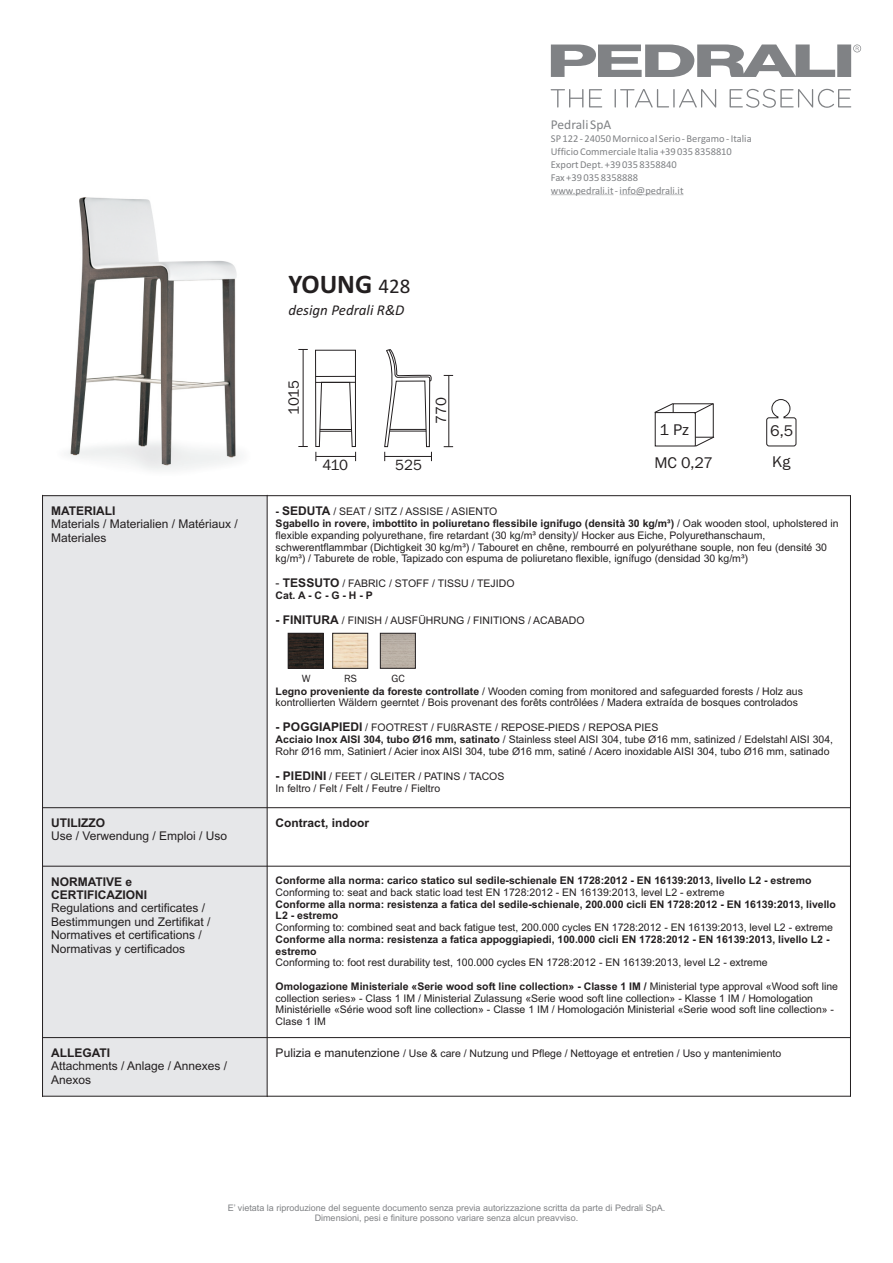
<style>
.page{position:relative;width:893px;height:1263px;background:#fff}
.page>*{position:absolute;margin:0;border:0;box-sizing:border-box;transform-origin:0 0}
.t1{font:700 27px "Calibri";color:#231f20}
.t2{font:16.05px/30.8px "Franklin Gothic";color:#231f20}
.t3{font:15.3px "Franklin Gothic";letter-spacing:-.03em;color:#231f20}
.t4{font:italic 15px "Calibri";color:#231f20}
.t5{font:13.5px "Calibri";color:#808285}
.t6{font:12px/13.4px "Arial";color:#231f20}
.t7{font:700 12px "Arial";color:#231f20}
.t8{font:10.8px "Franklin Gothic";color:#231f20}
.t9{font:10.5px/11.9px "Arial";color:#231f20}
.t10{font:700 10.5px/11.7px "Arial";color:#231f20}
.t11{font:10.5px/12.8px "Calibri";color:#808285}
.t12{font:9px/10.1px "Arial";color:#808285;text-align:center}
.s1{font-weight:400;font-size:21px}
.s2{font-weight:700}
.s3{font-weight:700;font-size:12px}
.s4{font-size:12px}
.s5{font-weight:400}
</style>
<div class="page">
<div style="left:43px;top:496px;width:224px;height:312px;background:#e6e7e9"></div>
<div style="left:43px;top:808px;width:224px;height:58px;background:#e6e7e9"></div>
<div style="left:43px;top:866px;width:224px;height:171px;background:#e6e7e9"></div>
<div style="left:43px;top:1037px;width:224px;height:59px;background:#e6e7e9"></div>
<hr style="left:42px;top:495px;width:1px;height:601px;background:#231f20">
<hr style="left:267px;top:495px;width:1px;height:601px;background:#231f20">
<hr style="left:850px;top:495px;width:1px;height:601px;background:#231f20">
<hr style="left:42px;top:1096px;width:809px;height:1px;background:#231f20">
<hr style="left:42px;top:1037px;width:809px;height:1px;background:#231f20">
<hr style="left:42px;top:866px;width:809px;height:1px;background:#231f20">
<hr style="left:42px;top:807px;width:809px;height:1px;background:#231f20">
<hr style="left:42px;top:495px;width:809px;height:1px;background:#231f20">
<svg style="left:654px;top:403px;width:61px;height:44px"></svg>
<svg style="left:766px;top:399px;width:31px;height:48px"></svg>
<img style="left:334px;top:635px;width:32px;height:31px">
<div style="left:332px;top:633px;width:36px;height:35px;border:1px solid #231f20"></div>
<img style="left:290px;top:635px;width:31px;height:31px">
<div style="left:288px;top:633px;width:35px;height:35px;border:1px solid #231f20"></div>
<img style="left:382px;top:635px;width:32px;height:31px">
<div style="left:380px;top:633px;width:36px;height:35px;border:1px solid #231f20"></div>
<img style="left:68px;top:197px;width:171px;height:273px">
<hr style="left:303px;top:349px;width:1px;height:97px;background:#231f20">
<hr style="left:449px;top:375px;width:1px;height:72px;background:#231f20">
<svg style="left:315px;top:350px;width:41px;height:111px"></svg>
<hr style="left:320px;top:431px;width:32px;height:1px;background:#231f20">
<hr style="left:320px;top:429px;width:31px;height:1px;background:#231f20">
<hr style="left:316px;top:382px;width:40px;height:1px;background:#231f20">
<hr style="left:316px;top:376px;width:40px;height:1px;background:#231f20">
<svg style="left:384px;top:349px;width:48px;height:112px"></svg>
<hr style="left:551px;top:195px;width:62px;height:1px;background:#808285">
<hr style="left:620px;top:195px;width:63px;height:1px;background:#808285">
<svg style="left:551px;top:44px;width:310px;height:64px"></svg>
<p class="t1" style="left:288px;top:273px;width:123px">YOUNG <span class="s1">428</span></p>
<p class="t4" style="left:288px;top:303px;width:118px">design Pedrali R&amp;D</p>
<p class="t3" style="left:288px;top:415px;width:36px;rotate:-90deg">1015</p>
<p class="t3" style="left:435px;top:424px;width:28px;rotate:-90deg">770</p>
<p class="t3" style="left:323px;top:459px;width:27px">410</p>
<p class="t3" style="left:395px;top:459px;width:28px">525</p>
<p class="t5" style="left:551px;top:119px;width:62px">Pedrali SpA</p>
<p class="t11" style="left:551px;top:133px;width:202px">SP 122 - 24050 Mornico al Serio - Bergamo - Italia Ufficio Commerciale Italia +39 035 8358810<br>Export Dept. +39 035 8358840<br>Fax +39 035 8358888<br>www.pedrali.it - info@pedrali.it</p>
<p class="t2" style="left:660px;top:416px;width:31px">1 Pz</p>
<p class="t2" style="left:770px;top:417px;width:25px">6,5<br>Kg</p>
<p class="t2" style="left:654px;top:448px;width:60px">MC 0,27</p>
<p class="t6" style="left:51px;top:505px;width:188px"><span class="s2">MATERIALI<br></span>Materials / Materialien / Matériaux /<br>Materiales</p>
<p class="t9" style="left:276px;top:506px;width:565px"><span class="s2">-</span> <span class="s3">SEDUTA</span> / SEAT / SITZ / ASSISE / ASIENTO<br><span class="s2">Sgabello in rovere, imbottito in poliuretano flessibile ignifugo (densità 30 kg/m³)</span> / Oak wooden stool, upholstered in flexible expanding polyurethane, fire retardant (30 kg/m³ density)/ Hocker aus Eiche, Polyurethanschaum, schwerentflammbar (Dichtigkeit 30 kg/m³) / Tabouret en chêne, rembourré en polyuréthane souple, non feu (densité 30 kg/m³) / Taburete de roble, Tapizado con espuma de poliuretano flexible, ignífugo (densidad 30 kg/m³)</p>
<p class="t9" style="left:276px;top:578px;width:240px"><span class="s4">-</span> <span class="s3">TESSUTO</span> / FABRIC / STOFF / TISSU / TEJIDO<br><span class="s2">Cat. A - C - G - H - P</span></p>
<p class="t9" style="left:276px;top:615px;width:310px"><span class="s3">- FINITURA</span> / FINISH / AUSFÜHRUNG / FINITIONS / ACABADO</p>
<p class="t8" style="left:302px;top:674px;width:10px">W</p>
<p class="t8" style="left:344px;top:674px;width:14px">RS</p>
<p class="t8" style="left:391px;top:674px;width:15px">GC</p>
<p class="t9" style="left:276px;top:686px;width:529px"><span class="s2">Legno proveniente da foreste controllate</span> / Wooden coming from monitored and safeguarded forests / Holz aus kontrollierten Wäldern geerntet / Bois provenant des forêts contrôlées / Madera extraída de bosques controlados</p>
<p class="t9" style="left:276px;top:723px;width:559px"><span class="s3">- POGGIAPIEDI</span> / FOOTREST / FUßRASTE / REPOSE-PIEDS / REPOSA PIES<br><span class="s2">Acciaio Inox AISI 304, tubo Ø16 mm, satinato</span> / Stainless steel AISI 304, tube Ø16 mm, satinized / Edelstahl AISI 304,<br>Rohr Ø16 mm, Satiniert / Acier inox AISI 304, tube Ø16 mm, satiné / Acero inoxidable AISI 304, tubo Ø16 mm, satinado</p>
<p class="t9" style="left:276px;top:771px;width:230px"><span class="s3">- PIEDINI</span> / FEET / GLEITER / PATINS / TACOS<br>In feltro / Felt / Felt / Feutre / Fieltro</p>
<p class="t6" style="left:51px;top:817px;width:178px"><span class="s2">UTILIZZO<br></span>Use / Verwendung / Emploi / Uso</p>
<p class="t7" style="left:276px;top:818px;width:95px">Contract, indoor</p>
<p class="t6" style="left:51px;top:876px;width:161px"><span class="s2">NORMATIVE e<br>CERTIFICAZIONI<br></span>Regulations and certificates /<br>Bestimmungen und Zertifikat /<br>Normatives et certifications /<br>Normativas y certificados</p>
<p class="t10" style="left:276px;top:876px;width:562px">Conforme alla norma: carico statico sul sedile-schienale EN 1728:2012 - EN 16139:2013, livello L2 - estremo <span class="s5">Conforming to: seat and back static load test EN 1728:2012 - EN 16139:2013, level L2 - extreme<br></span>Conforme alla norma: resistenza a fatica del sedile-schienale, 200.000 cicli EN 1728:2012 - EN 16139:2013, livello L2 - estremo<br><span class="s5">Conforming to: combined seat and back fatigue test, 200.000 cycles EN 1728:2012 - EN 16139:2013, level L2 - extreme </span>Conforme alla norma: resistenza a fatica appoggiapiedi, 100.000 cicli EN 1728:2012 - EN 16139:2013, livello L2 - estremo<br><span class="s5">Conforming to: foot rest durability test, 100.000 cycles EN 1728:2012 - EN 16139:2013, level L2 - extreme</span></p>
<p class="t9" style="left:276px;top:981px;width:564px"><span class="s2">Omologazione Ministeriale «Serie wood soft line collection» - Classe 1 IM /</span> Ministerial type approval «Wood soft line collection series» - Class 1 IM / Ministerial Zulassung «Serie wood soft line collection» - Klasse 1 IM / Homologation Ministérielle «Série wood soft line collection» - Classe 1 IM / Homologación Ministerial «Serie wood soft line collection» - Clase 1 IM</p>
<p class="t6" style="left:51px;top:1047px;width:178px"><span class="s2">ALLEGATI<br></span>Attachments / Anlage / Annexes /<br>Anexos</p>
<p class="t9" style="left:276px;top:1048px;width:507px"><span class="s4">Pulizia e manutenzione</span> / Use &amp; care / Nutzung und Pflege / Nettoyage et entretien / Uso y mantenimiento</p>
<p class="t12" style="left:228px;top:1203px;width:439px">E’ vietata la riproduzione del seguente documento senza previa autorizzazione scritta da parte di Pedrali SpA.<br>Dimensioni, pesi e finiture possono variare senza alcun preavviso.</p>
</div>
